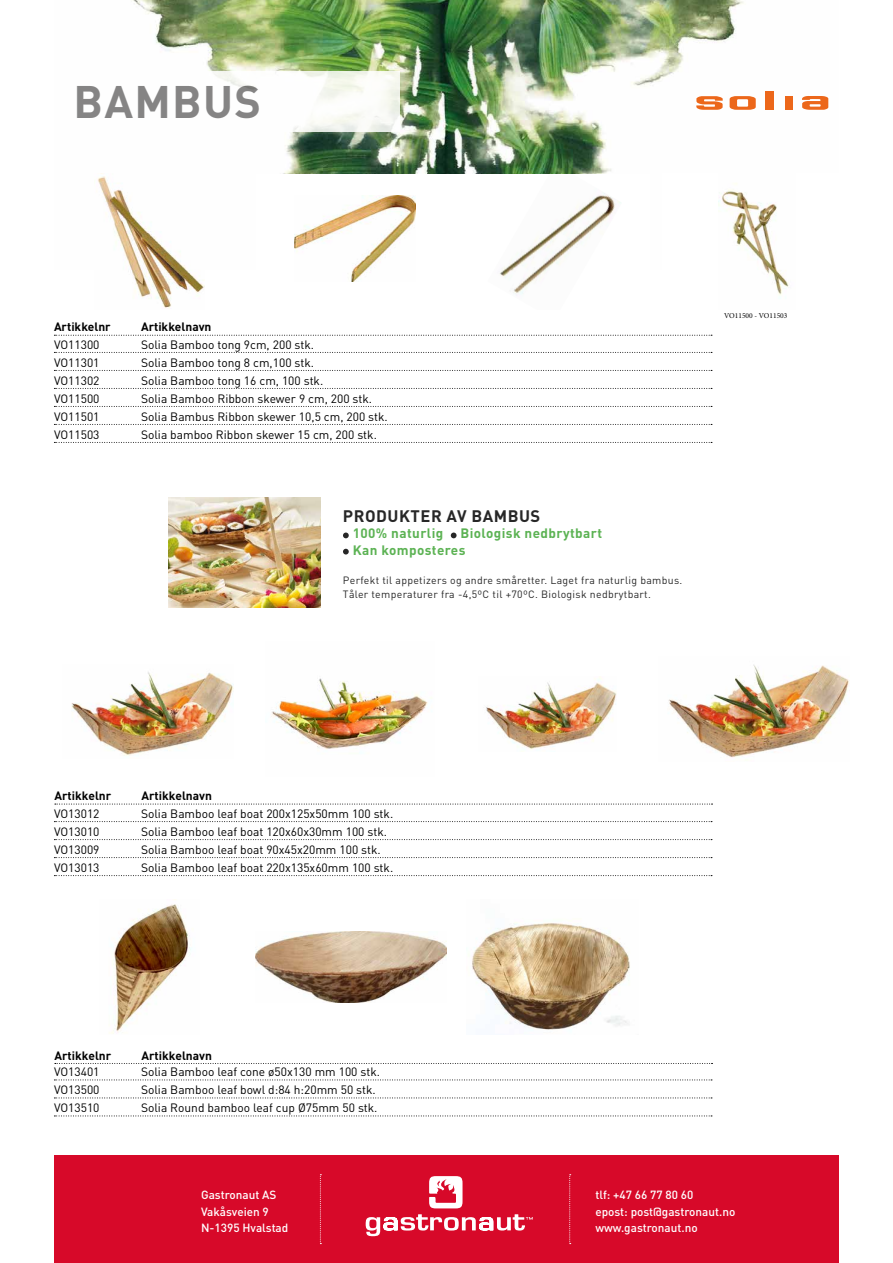
<style>
.page{position:relative;width:893px;height:1263px;background:#fff}
.page>*{position:absolute;margin:0;border:0;box-sizing:border-box;transform-origin:0 0}
.t1{font:700 45px "DIN";letter-spacing:.03em;color:#706f6f}
.t2{font:700 16.5px "DIN";letter-spacing:.03em;color:#000}
.t3{font:700 13.5px/16.2px "DIN";letter-spacing:.03em;color:#3fa535}
.t4{font:12px "DIN";color:#000}
.t5{font:700 12px "DIN";color:#000}
.t6{font:500 11.7px/16.5px "DIN";color:#fff}
.t7{font:10.5px/13.5px "DIN";letter-spacing:.03em;color:#000}
.t8{font:7.5px "Minion Pro";color:#000}
</style>
<div class="page">
<img style="left:101px;top:0;width:728px;height:174px">
<div style="left:54px;top:1156px;width:785px;height:107px;background:#d70929"></div>
<svg style="left:429px;top:1176px;width:33px;height:32px"></svg>
<svg style="left:366px;top:1214px;width:167px;height:22px"></svg>
<svg style="left:569px;top:1174px;width:2px;height:70px"></svg>
<svg style="left:320px;top:1174px;width:1px;height:70px"></svg>
<svg style="left:54px;top:352px;width:658px;height:1px"></svg>
<svg style="left:54px;top:370px;width:658px;height:1px"></svg>
<svg style="left:54px;top:388px;width:658px;height:1px"></svg>
<svg style="left:54px;top:406px;width:658px;height:1px"></svg>
<svg style="left:54px;top:424px;width:658px;height:1px"></svg>
<svg style="left:54px;top:442px;width:658px;height:1px"></svg>
<img style="left:500px;top:193px;width:121px;height:102px">
<img style="left:719px;top:183px;width:70px;height:112px">
<img style="left:97px;top:176px;width:108px;height:132px">
<img style="left:295px;top:196px;width:120px;height:85px">
<svg style="left:54px;top:335px;width:658px;height:1px"></svg>
<svg style="left:54px;top:821px;width:658px;height:1px"></svg>
<svg style="left:54px;top:839px;width:658px;height:1px"></svg>
<svg style="left:54px;top:857px;width:658px;height:1px"></svg>
<svg style="left:54px;top:875px;width:658px;height:1px"></svg>
<img style="left:271px;top:678px;width:157px;height:71px">
<img style="left:71px;top:672px;width:162px;height:84px">
<img style="left:668px;top:664px;width:181px;height:96px">
<img style="left:486px;top:676px;width:130px;height:74px">
<svg style="left:55px;top:804px;width:657px;height:1px"></svg>
<svg style="left:54px;top:1079px;width:658px;height:1px"></svg>
<svg style="left:54px;top:1097px;width:658px;height:1px"></svg>
<svg style="left:54px;top:1115px;width:658px;height:1px"></svg>
<img style="left:109px;top:899px;width:82px;height:135px">
<img style="left:472px;top:923px;width:158px;height:107px">
<img style="left:255px;top:932px;width:191px;height:70px">
<svg style="left:55px;top:1063px;width:657px;height:1px"></svg>
<svg style="left:343px;top:532px;width:6px;height:6px"></svg>
<svg style="left:451px;top:532px;width:6px;height:6px"></svg>
<svg style="left:343px;top:549px;width:6px;height:5px"></svg>
<div style="left:65px;top:72px;width:335px;height:60px;background:#fff"></div>
<img style="left:168px;top:498px;width:152px;height:109px">
<svg style="left:696px;top:96px;width:27px;height:14px"></svg>
<svg style="left:730px;top:96px;width:26px;height:14px"></svg>
<div style="left:765px;top:91px;width:8px;height:19px;background:#ec671a"></div>
<div style="left:785px;top:96px;width:8px;height:14px;background:#ec671a"></div>
<svg style="left:802px;top:96px;width:26px;height:14px"></svg>
<h1 class="t1" style="left:73px;top:72px;width:189px">BAMBUS</h1>
<p class="t5" style="left:54px;top:319px;width:58px">Artikkelnr</p>
<p class="t5" style="left:141px;top:319px;width:72px">Artikkelnavn</p>
<p class="t4" style="left:54px;top:337px;width:47px">VO11300</p>
<p class="t4" style="left:141px;top:337px;width:175px">Solia Bamboo tong 9cm, 200 stk.</p>
<p class="t4" style="left:54px;top:355px;width:47px">VO11301</p>
<p class="t4" style="left:141px;top:355px;width:175px">Solia Bamboo tong 8 cm,100 stk.</p>
<p class="t4" style="left:54px;top:373px;width:47px">VO11302</p>
<p class="t4" style="left:141px;top:373px;width:184px">Solia Bamboo tong 16 cm, 100 stk.</p>
<p class="t4" style="left:54px;top:391px;width:47px">VO11500</p>
<p class="t4" style="left:141px;top:391px;width:233px">Solia Bamboo Ribbon skewer 9 cm, 200 stk.</p>
<p class="t4" style="left:54px;top:409px;width:47px">VO11501</p>
<p class="t4" style="left:141px;top:409px;width:248px">Solia Bambus Ribbon skewer 10,5 cm, 200 stk.</p>
<p class="t4" style="left:54px;top:427px;width:47px">VO11503</p>
<p class="t4" style="left:141px;top:427px;width:237px">Solia bamboo Ribbon skewer 15 cm, 200 stk.</p>
<h2 class="t2" style="left:343px;top:505px;width:199px">PRODUKTER AV BAMBUS</h2>
<p class="t3" style="left:353px;top:525px;width:92px">100% naturlig</p>
<p class="t3" style="left:353px;top:525px;width:251px;text-indent:108px">Biologisk nedbrytbart<br>Kan komposteres</p>
<p class="t7" style="left:343px;top:573px;width:341px">Perfekt til appetizers og andre småretter. Laget fra naturlig bambus.<br>Tåler temperaturer fra -4,5ºC til +70ºC. Biologisk nedbrytbart.</p>
<p class="t8" style="left:724px;top:311px;width:65px">VO11500 - VO11503</p>
<p class="t5" style="left:54px;top:788px;width:58px">Artikkelnr</p>
<p class="t5" style="left:141px;top:788px;width:72px">Artikkelnavn</p>
<p class="t4" style="left:54px;top:806px;width:47px">VO13012</p>
<p class="t4" style="left:141px;top:806px;width:254px">Solia Bamboo leaf boat 200x125x50mm 100 stk.</p>
<p class="t4" style="left:54px;top:824px;width:47px">VO13010</p>
<p class="t4" style="left:141px;top:824px;width:247px">Solia Bamboo leaf boat 120x60x30mm 100 stk.</p>
<p class="t4" style="left:54px;top:842px;width:47px">VO13009</p>
<p class="t4" style="left:141px;top:842px;width:241px">Solia Bamboo leaf boat 90x45x20mm 100 stk.</p>
<p class="t4" style="left:54px;top:860px;width:47px">VO13013</p>
<p class="t4" style="left:141px;top:860px;width:254px">Solia Bamboo leaf boat 220x135x60mm 100 stk.</p>
<p class="t5" style="left:54px;top:1047px;width:58px">Artikkelnr</p>
<p class="t5" style="left:141px;top:1047px;width:72px">Artikkelnavn</p>
<p class="t4" style="left:54px;top:1064px;width:47px">VO13401</p>
<p class="t4" style="left:141px;top:1064px;width:241px">Solia Bamboo leaf cone ø50x130 mm 100 stk.</p>
<p class="t4" style="left:54px;top:1082px;width:47px">VO13500</p>
<p class="t4" style="left:141px;top:1082px;width:236px">Solia Bamboo leaf bowl d:84 h:20mm 50 stk.</p>
<p class="t4" style="left:54px;top:1100px;width:47px">VO13510</p>
<p class="t4" style="left:141px;top:1100px;width:238px">Solia Round bamboo leaf cup Ø75mm 50 stk.</p>
<p class="t6" style="left:201px;top:1186px;width:89px">Gastronaut AS<br>Vakåsveien 9<br>N-1395 Hvalstad</p>
<p class="t6" style="left:595px;top:1186px;width:141px">tlf: +47 66 77 80 60<br>epost: post@gastronaut.no www.gastronaut.no</p>
</div>
